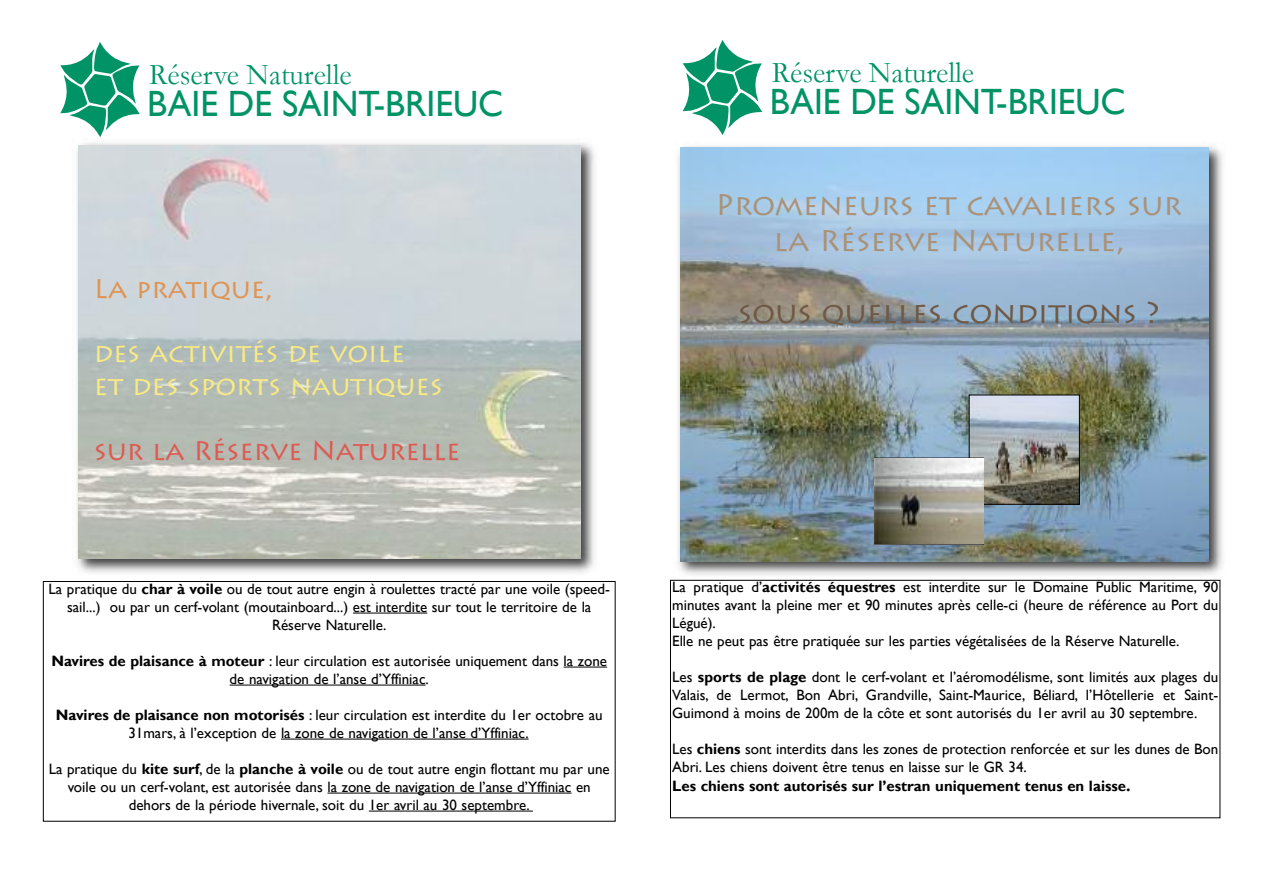
<style>
.page{position:relative;width:1263px;height:893px;background:#fff}
.page>*{position:absolute;margin:0;border:0;box-sizing:border-box;transform-origin:0 0}
.t1{font:36.6px "Gill Sans";color:#009365}
.t2{font:30.3px "Garamond";color:#009365}
.t3{font:30px/36px "Lithos Pro";color:#a99278;text-align:center}
.t4{font:30px "Lithos Pro";color:#6f5946}
.t5{font:27px/32.4px "Lithos Pro";color:#f9ea83}
.t6{font:27px "Lithos Pro";color:#de5a52}
.t7{font:27px "Lithos Pro";color:#df9453}
.t8{font:15px/18px "Gill Sans";color:#000;text-align:center}
.s1{font-weight:700}
.s2{font-weight:700;font-size:16.5px}
</style>
<div class="page">
<img style="left:77px;top:142px;width:518px;height:431px">
<img style="left:79px;top:146px;width:502px;height:413px">
<svg style="left:60px;top:42px;width:80px;height:95px"></svg>
<div style="left:43px;top:581px;width:572px;height:240px;border:1px solid #000"></div>
<hr style="left:353px;top:613px;width:74px;height:1px;background:#000">
<hr style="left:564px;top:667px;width:43px;height:1px;background:#000">
<hr style="left:230px;top:685px;width:196px;height:1px;background:#000">
<hr style="left:281px;top:739px;width:248px;height:1px;background:#000">
<hr style="left:327px;top:793px;width:244px;height:1px;background:#000">
<hr style="left:369px;top:811px;width:164px;height:1px;background:#000">
<img style="left:674px;top:146px;width:549px;height:435px">
<img style="left:681px;top:148px;width:528px;height:414px">
<svg style="left:683px;top:40px;width:79px;height:95px"></svg>
<img style="left:971px;top:397px;width:106px;height:105px">
<img style="left:875px;top:458px;width:108px;height:86px">
<div style="left:670px;top:580px;width:550px;height:238px;border:1px solid #000"></div>
<h2 class="t2" style="left:149px;top:58px;width:204px">Réserve Naturelle</h2>
<h1 class="t1" style="left:147px;top:82px;width:357px">BAIE DE SAINT-BRIEUC</h1>
<h3 class="t7" style="left:94px;top:272px;width:180px">La pratique,</h3>
<h3 class="t5" style="left:94px;top:337px;width:350px">des activités de voile<br>et des sports nautiques</h3>
<h3 class="t6" style="left:94px;top:434px;width:368px">sur la Réserve Naturelle</h3>
<p class="t8" style="left:49px;top:579px;width:563px">La pratique du <span class="s1">char à voile</span> ou de tout autre engin à roulettes tracté par une voile (speed&shy;sail...) ou par un cerf-volant (moutainboard...) est interdite sur tout le territoire de la<br>Réserve Naturelle.</p>
<p class="t8" style="left:51px;top:651px;width:557px"><span class="s1">Navires de plaisance à moteur</span> : leur circulation est autorisée uniquement dans la zone de navigation de l’anse d’Yffiniac.</p>
<p class="t8" style="left:56px;top:705px;width:548px"><span class="s1">Navires de plaisance non motorisés</span> : leur circulation est interdite du 1er octobre au<br>31mars, à l’exception de la zone de navigation de l’anse d’Yffiniac.</p>
<p class="t8" style="left:49px;top:759px;width:562px">La pratique du <span class="s1">kite surf</span>, de la <span class="s1">planche à voile</span> ou de tout autre engin flottant mu par une voile ou un cerf-volant, est autorisée dans la zone de navigation de l’anse d’Yffiniac en dehors de la période hivernale, soit du 1er avril au 30 septembre.</p>
<h2 class="t2" style="left:772px;top:56px;width:204px">Réserve Naturelle</h2>
<h1 class="t1" style="left:770px;top:80px;width:357px">BAIE DE SAINT-BRIEUC</h1>
<h3 class="t3" style="left:716px;top:187px;width:468px">Promeneurs et cavaliers sur la Réserve Naturelle,</h3>
<h3 class="t4" style="left:738px;top:295px;width:423px">sous quelles conditions ?</h3>
<p class="t8" style="left:672px;top:578px;width:548px;text-align:left">La pratique d’<span class="s1">activités équestres</span> est interdite sur le Domaine Public Maritime, 90 minutes avant la pleine mer et 90 minutes après celle-ci (heure de référence au Port du Légué).<br>Elle ne peut pas être pratiquée sur les parties végétalisées de la Réserve Naturelle.</p>
<p class="t8" style="left:672px;top:668px;width:548px;text-align:justify">Les <span class="s1">sports de plage</span> dont le cerf-volant et l’aéromodélisme, sont limités aux plages du Valais, de Lermot, Bon Abri, Grandville, Saint-Maurice, Béliard, l’Hôtellerie et Saint-Guimond à moins de 200m de la côte et sont autorisés du 1er avril au 30 septembre.</p>
<p class="t8" style="left:672px;top:740px;width:548px;line-height:18.5px;text-align:left">Les <span class="s1">chiens</span> sont interdits dans les zones de protection renforcée et sur les dunes de Bon<br>Abri. Les chiens doivent être tenus en laisse sur le GR 34.<br><span class="s1">Les chiens sont autorisés sur l’estran uniquement tenus en laisse</span><span class="s2">.</span></p>
</div>
